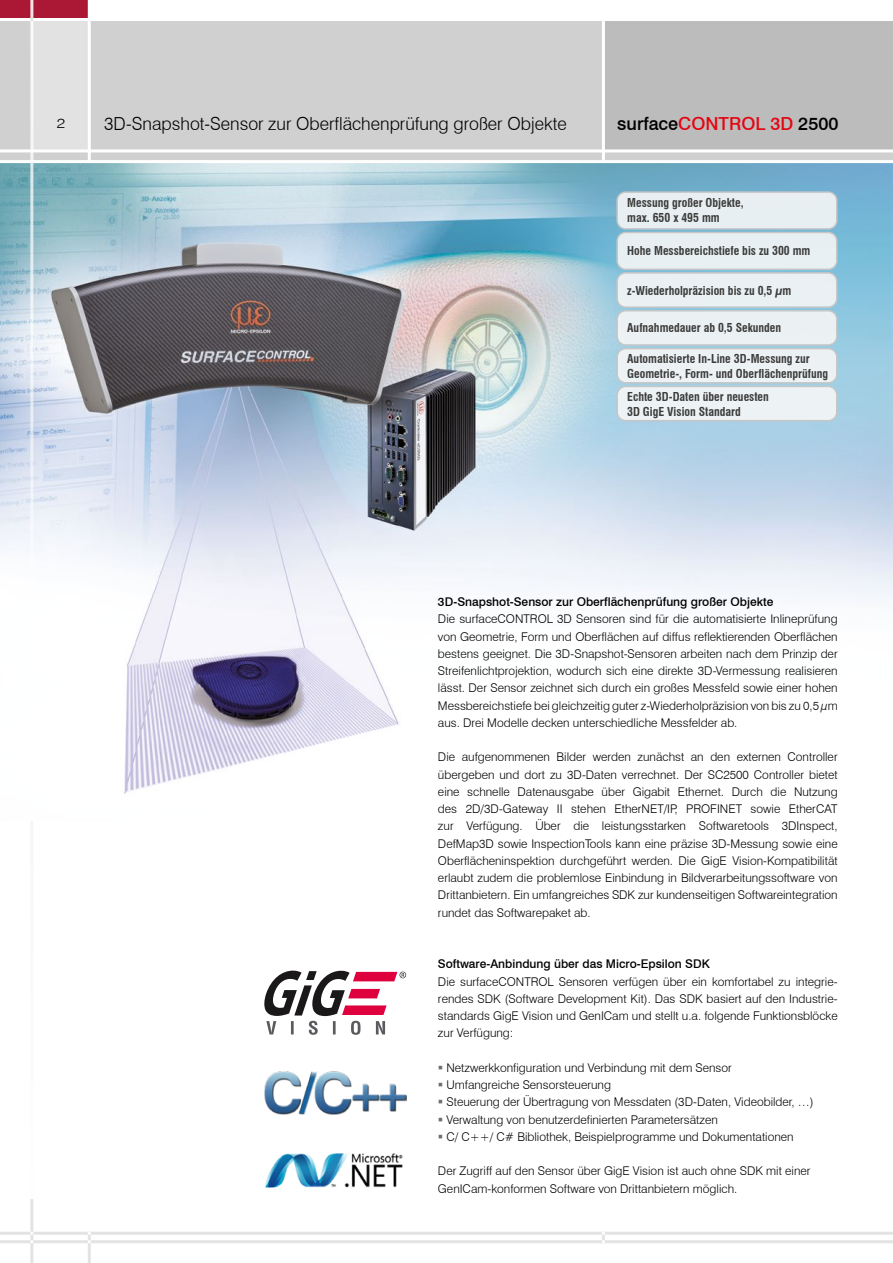
<style>
.page{position:relative;width:893px;height:1263px;background:#fff}
.page>*{position:absolute;margin:0;border:0;box-sizing:border-box;transform-origin:0 0}
.t1{font:300 18px "Swiss 721 BT";color:#000}
.t2{font:500 18px "Swiss 721 BT";color:#000}
.t3{font:300 13.5px "Swiss 721 BT";color:#000;scale:1.18 1}
.t4{font:300 12px/17.2px "Swiss 721 BT";color:#000;text-align:justify}
.t5{font:700 condensed 12px/15px "Swiss 721 BT";color:#3c3c3b}
.t6{font:500 12px "Swiss 721 BT";color:#000}
.s1{color:#e30613}
</style>
<div class="page">
<img style="left:0;top:163px;width:893px;height:631px">
<div style="left:0;top:21px;width:893px;height:141px;background:#d0d0d0"></div>
<div style="left:605px;top:21px;width:288px;height:128px;background:#bcbcbc"></div>
<div style="left:32px;top:21px;width:57px;height:130px;background:#e2e2e2"></div>
<div style="left:0;top:0;width:89px;height:18px;background:#aa1836"></div>
<hr style="left:88px;top:0;width:3px;height:163px;background:#fff">
<hr style="left:602px;top:17px;width:3px;height:145px;background:#fff">
<hr style="left:0;top:149px;width:893px;height:3px;background:#fff">
<hr style="left:0;top:160px;width:893px;height:3px;background:#fff">
<hr style="left:0;top:1240px;width:893px;height:3px;background:#e3e3e3">
<hr style="left:0;top:1232px;width:893px;height:3px;background:#e3e3e3">
<hr style="left:30px;top:1199px;width:3px;height:64px;background:#e3e3e3">
<hr style="left:88px;top:1232px;width:3px;height:31px;background:#e3e3e3">
<svg style="left:602px;top:1232px;width:3px;height:11px"></svg>
<hr style="left:30px;top:0;width:3px;height:1204px;background:#e3e3e3">
<svg style="left:264px;top:971px;width:142px;height:64px"></svg>
<img style="left:264px;top:1071px;width:142px;height:43px">
<div style="left:617px;top:192px;width:220px;height:37px;background:#e8eff2;border-radius:9px"></div>
<div style="left:616px;top:191px;width:221px;height:39px;border:2px solid #c6c6c6;border-radius:9px"></div>
<div style="left:617px;top:232px;width:220px;height:37px;background:#e9f0f2;border-radius:9px"></div>
<div style="left:616px;top:232px;width:221px;height:38px;border:2px solid #c6c6c6;border-radius:9px"></div>
<div style="left:617px;top:273px;width:220px;height:34px;background:#eaf0f3;border-radius:9px"></div>
<div style="left:616px;top:272px;width:221px;height:36px;border:2px solid #c6c6c6;border-radius:9px"></div>
<div style="left:617px;top:311px;width:220px;height:34px;background:#ebf1f3;border-radius:9px"></div>
<div style="left:616px;top:310px;width:221px;height:36px;border:2px solid #c6c6c6;border-radius:9px"></div>
<div style="left:617px;top:349px;width:220px;height:34px;background:#edf1f4;border-radius:9px"></div>
<div style="left:616px;top:348px;width:221px;height:36px;border:2px solid #c6c6c6;border-radius:9px"></div>
<div style="left:617px;top:386px;width:220px;height:35px;background:#edf2f4;border-radius:9px"></div>
<div style="left:616px;top:386px;width:221px;height:35px;border:2px solid #c6c6c6;border-radius:9px"></div>
<img style="left:265px;top:1153px;width:138px;height:35px">
<p class="t3" style="left:57px;top:115px;width:9px">2</p>
<h1 class="t1" style="left:104px;top:113px;width:464px">3D-Snapshot-Sensor zur Oberflächenprüfung großer Objekte</h1>
<h1 class="t2" style="left:617px;top:113px;width:223px">surface<span class="s1">CONTROL 3D</span> 2500</h1>
<p class="t5" style="left:627px;top:195px;width:118px">Messung großer Objekte, max. 650 x 495 mm</p>
<p class="t5" style="left:627px;top:244px;width:185px">Hohe Messbereichstiefe bis zu 300 mm</p>
<p class="t5" style="left:627px;top:283px;width:166px">z-Wiederholpräzision bis zu 0,5 µm</p>
<p class="t5" style="left:627px;top:321px;width:156px">Aufnahmedauer ab 0,5 Sekunden</p>
<p class="t5" style="left:627px;top:351px;width:202px">Automatisierte In-Line 3D-Messung zur<br>Geometrie-, Form- und Oberflächenprüfung</p>
<p class="t5" style="left:627px;top:389px;width:143px">Echte 3D-Daten über neuesten<br>3D GigE Vision Standard</p>
<p class="t6" style="left:438px;top:595px;width:337px">3D-Snapshot-Sensor zur Oberflächenprüfung großer Objekte</p>
<p class="t4" style="left:438px;top:610px;width:401px">Die surfaceCONTROL 3D Sensoren sind für die automatisierte Inlineprüfung von Geometrie, Form und Oberflächen auf diffus reflektierenden Oberflächen bestens geeignet. Die 3D-Snapshot-Sensoren arbeiten nach dem Prinzip der Streifenlichtprojektion, wodurch sich eine direkte 3D-Vermessung realisieren lässt. Der Sensor zeichnet sich durch ein großes Messfeld sowie einer hohen Messbereichstiefe bei gleichzeitig guter z-Wiederholpräzision von bis zu 0,5 µm aus. Drei Modelle decken unterschiedliche Messfelder ab.</p>
<p class="t4" style="left:438px;top:748px;width:401px">Die aufgenommenen Bilder werden zunächst an den externen Controller übergeben und dort zu 3D-Daten verrechnet. Der SC2500 Controller bietet eine schnelle Datenausgabe über Gigabit Ethernet. Durch die Nutzung des 2D/3D-Gateway II stehen EtherNET/IP, PROFINET sowie EtherCAT zur Verfügung. Über die leistungsstarken Softwaretools 3DInspect, DefMap3D sowie InspectionTools kann eine präzise 3D-Messung sowie eine Oberflächeninspektion durchgeführt werden. Die GigE Vision-Kompatibilität erlaubt zudem die problemlose Einbindung in Bildverarbeitungssoftware von Drittanbietern. Ein umfangreiches SDK zur kundenseitigen Softwareintegration rundet das Softwarepaket ab.</p>
<p class="t6" style="left:438px;top:957px;width:273px">Software-Anbindung über das Micro-Epsilon SDK</p>
<p class="t4" style="left:438px;top:973px;width:401px">Die surfaceCONTROL Sensoren verfügen über ein komfortabel zu integrie&shy;rendes SDK (Software Development Kit). Das SDK basiert auf den Industrie&shy;standards GigE Vision und GenICam und stellt u.a. folgende Funktionsblöcke zur Verfügung:</p>
<p class="t4" style="left:446px;top:1059px;width:369px;text-align:left">Netzwerkkonfiguration und Verbindung mit dem Sensor<br>Umfangreiche Sensorsteuerung<br>Steuerung der Übertragung von Messdaten (3D-Daten, Videobilder, …)<br>Verwaltung von benutzerdefinierten Parametersätzen<br>C/ C++/ C# Bibliothek, Beispielprogramme und Dokumentationen</p>
<p class="t4" style="left:438px;top:1162px;width:374px">Der Zugriff auf den Sensor über GigE Vision ist auch ohne SDK mit einer<br>GenICam-konformen Software von Drittanbietern möglich.</p>
</div>
